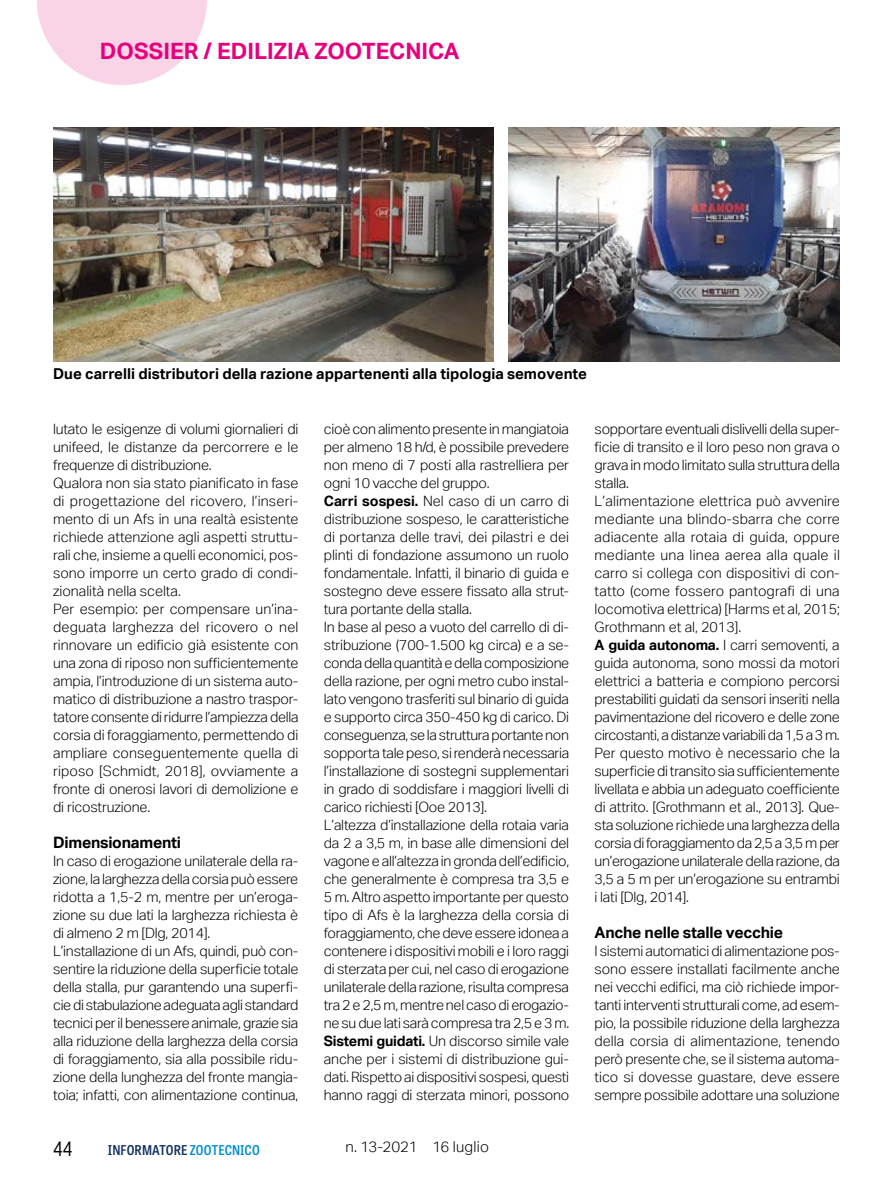
<style>
.page{position:relative;width:893px;height:1191px;background:#fff}
.page>*{position:absolute;margin:0;border:0;box-sizing:border-box;transform-origin:0 0}
.t1{font:700 22.5px "Aktiv Grotesk";color:#e6007d}
.t2{font:21px "Aktiv Grotesk";color:#000;scale:.8 1}
.iz20_titoletto_infra{font:700 15.75px "Aktiv Grotesk";letter-spacing:-.015em;color:#000}
.iz20_didascalia{font:700 15px "Aktiv Grotesk";color:#000}
.t3{font:300 15px "Aktiv Grotesk";letter-spacing:.005em;color:#000}
.iz20_testo{font:300 14.25px/18px "Aktiv Grotesk";letter-spacing:-.015em;color:#000;text-align:justify}
.t4{font:600 semi-condensed 13.5px "Tablet Gothic";letter-spacing:.01em;color:#122e5c}
.s1{font-weight:700}
.s2{color:#008fcf}
</style>
<div class="page">
<svg style="left:37px;top:0;width:170px;height:85px"></svg>
<img style="left:53px;top:128px;width:441px;height:234px">
<img style="left:509px;top:128px;width:331px;height:234px">
<h1 class="t1" style="left:100px;top:37px;width:361px">DOSSIER / EDILIZIA ZOOTECNICA</h1>
<p class="iz20_didascalia" style="left:53px;top:364px;width:535px">Due carrelli distributori della razione appartenenti alla tipologia semovente</p>
<p class="iz20_testo" style="left:53px;top:420px;width:247px">lutato le esigenze di volumi giornalieri di unifeed, le distanze da percorrere e le frequenze di distribuzione.</p>
<p class="iz20_testo" style="left:53px;top:474px;width:247px">Qualora non sia stato pianificato in fase di progettazione del ricovero, l’inseri&shy;mento di un Afs in una realtà esistente richiede attenzione agli aspetti struttu&shy;rali che, insieme a quelli economici, pos&shy;sono imporre un certo grado di condi&shy;zionalità nella scelta.</p>
<p class="iz20_testo" style="left:53px;top:600px;width:247px">Per esempio: per compensare un’ina&shy;deguata larghezza del ricovero o nel rinnovare un edificio già esistente con una zona di riposo non sufficientemente ampia, l’introduzione di un sistema auto&shy;matico di distribuzione a nastro traspor&shy;tatore consente di ridurre l’ampiezza della corsia di foraggiamento, permettendo di ampliare conseguentemente quella di riposo [Schmidt, 2018], ovviamente a fronte di onerosi lavori di demolizione e di ricostruzione.</p>
<p class="iz20_titoletto_infra" style="left:53px;top:832px;width:129px">Dimensionamenti</p>
<p class="iz20_testo" style="left:53px;top:852px;width:247px">In caso di erogazione unilaterale della ra&shy;zione, la larghezza della corsia può essere ridotta a 1,5-2 m, mentre per un’eroga&shy;zione su due lati la larghezza richiesta è di almeno 2 m [Dlg, 2014].</p>
<p class="iz20_testo" style="left:53px;top:942px;width:247px">L’installazione di un Afs, quindi, può con&shy;sentire la riduzione della superficie totale della stalla, pur garantendo una superfi&shy;cie di stabulazione adeguata agli standard tecnici per il benessere animale, grazie sia alla riduzione della larghezza della corsia di foraggiamento, sia alla possibile ridu&shy;zione della lunghezza del fronte mangia&shy;toia; infatti, con alimentazione continua,</p>
<p class="iz20_testo" style="left:324px;top:420px;width:247px">cioè con alimento presente in mangiatoia per almeno 18 h/d, è possibile prevedere non meno di 7 posti alla rastrelliera per ogni 10 vacche del gruppo.</p>
<p class="iz20_testo" style="left:324px;top:492px;width:247px"><span class="s1">Carri sospesi.</span> Nel caso di un carro di distribuzione sospeso, le caratteristiche di portanza delle travi, dei pilastri e dei plinti di fondazione assumono un ruolo fondamentale. Infatti, il binario di guida e sostegno deve essere fissato alla strut&shy;tura portante della stalla.</p>
<p class="iz20_testo" style="left:324px;top:618px;width:247px">In base al peso a vuoto del carrello di di&shy;stribuzione (700-1.500 kg circa) e a se&shy;conda della quantità e della composizione della razione, per ogni metro cubo instal&shy;lato vengono trasferiti sul binario di guida e supporto circa 350-450 kg di carico. Di conseguenza, se la struttura portante non sopporta tale peso, si renderà necessaria l’installazione di sostegni supplementari in grado di soddisfare i maggiori livelli di carico richiesti [Ooe 2013].</p>
<p class="iz20_testo" style="left:324px;top:816px;width:247px">L’altezza d’installazione della rotaia varia da 2 a 3,5 m, in base alle dimensioni del vagone e all’altezza in gronda dell’edificio, che generalmente è compresa tra 3,5 e 5 m. Altro aspetto importante per questo tipo di Afs è la larghezza della corsia di foraggiamento, che deve essere idonea a contenere i dispositivi mobili e i loro raggi di sterzata per cui, nel caso di erogazione unilaterale della razione, risulta compresa tra 2 e 2,5 m, mentre nel caso di erogazio&shy;ne su due lati sarà compresa tra 2,5 e 3 m.</p>
<p class="iz20_testo" style="left:324px;top:1032px;width:247px"><span class="s1">Sistemi guidati.</span> Un discorso simile vale anche per i sistemi di distribuzione gui&shy;dati. Rispetto ai dispositivi sospesi, questi hanno raggi di sterzata minori, possono</p>
<h2 class="t2" style="left:53px;top:1136px;width:26px">44</h2>
<p class="t4" style="left:108px;top:1141px;width:153px">INFORMATORE <span class="s2">ZOOTECNICO</span></p>
<p class="t3" style="left:345px;top:1138px;width:145px">n. 13-2021 16 luglio</p>
<p class="iz20_testo" style="left:595px;top:420px;width:247px">sopportare eventuali dislivelli della super&shy;ficie di transito e il loro peso non grava o grava in modo limitato sulla struttura della stalla.</p>
<p class="iz20_testo" style="left:595px;top:492px;width:247px">L’alimentazione elettrica può avvenire mediante una blindo-sbarra che corre adiacente alla rotaia di guida, oppure mediante una linea aerea alla quale il carro si collega con dispositivi di con&shy;tatto (come fossero pantografi di una locomotiva elettrica) [Harms et al, 2015; Grothmann et al, 2013].</p>
<p class="iz20_testo" style="left:595px;top:636px;width:247px"><span class="s1">A guida autonoma.</span> I carri semoventi, a guida autonoma, sono mossi da motori elettrici a batteria e compiono percorsi prestabiliti guidati da sensori inseriti nella pavimentazione del ricovero e delle zone circostanti, a distanze variabili da 1,5 a 3 m.</p>
<p class="iz20_testo" style="left:595px;top:744px;width:247px">Per questo motivo è necessario che la superficie di transito sia sufficientemente livellata e abbia un adeguato coefficiente di attrito. [Grothmann et al., 2013]. Que&shy;sta soluzione richiede una larghezza della corsia di foraggiamento da 2,5 a 3,5 m per un’erogazione unilaterale della razione, da 3,5 a 5 m per un’erogazione su entrambi i lati [Dlg, 2014].</p>
<p class="iz20_titoletto_infra" style="left:595px;top:922px;width:190px">Anche nelle stalle vecchie</p>
<p class="iz20_testo" style="left:595px;top:942px;width:247px">I sistemi automatici di alimentazione pos&shy;sono essere installati facilmente anche nei vecchi edifici, ma ciò richiede impor&shy;tanti interventi strutturali come, ad esem&shy;pio, la possibile riduzione della larghezza della corsia di alimentazione, tenendo però presente che, se il sistema automa&shy;tico si dovesse guastare, deve essere sempre possibile adottare una soluzione</p>
</div>
